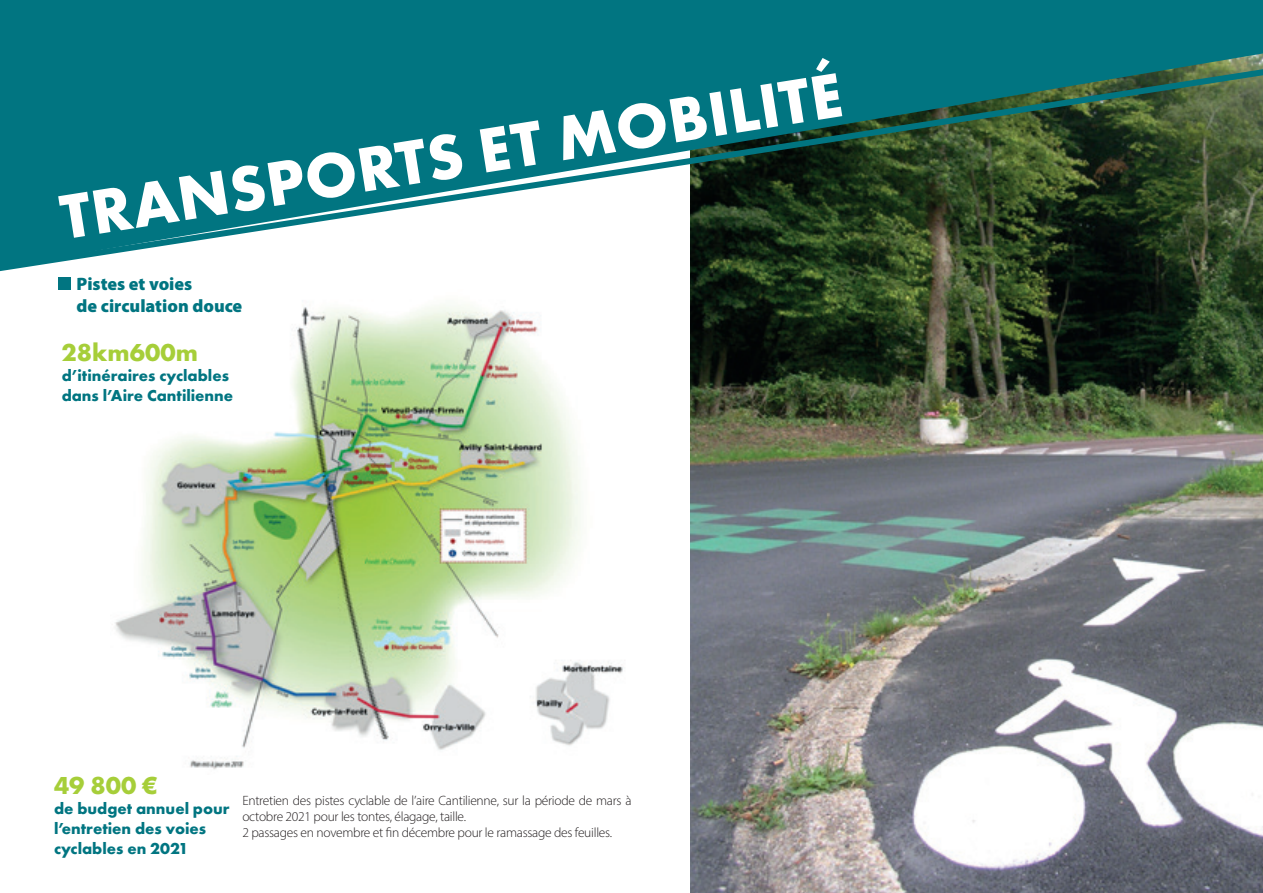
<style>
.page{position:relative;width:1263px;height:893px;background:#fff}
.page>*{position:absolute;margin:0;border:0;box-sizing:border-box;transform-origin:0 0}
.t1{font:700 25.5px "Futura PT";color:#a6ce39}
.t2{font:900 18px/21.6px "Myriad Pro";color:#017581}
.t3{font:700 16.5px/19.8px "Futura PT";color:#017581}
.t4{font:300 13.5px/16.2px "Myriad Pro";letter-spacing:-.02em;color:#231f20}
</style>
<div class="page">
<img style="left:115px;top:304px;width:508px;height:466px">
<img style="left:691px;top:280px;width:572px;height:613px">
<svg style="left:0;top:267px;width:1263px;height:13px"></svg>
<svg style="left:0;top:0;width:1263px;height:267px;background:#2a6e68"></svg>
<svg style="left:58px;top:58px;width:784px;height:180px;fill:#017581"></svg>
<div style="left:59px;top:278px;width:12px;height:12px;background:#017581"></div>
<h2 class="t2" style="left:77px;top:272px;width:167px">Pistes et voies<br>de circulation douce</h2>
<h1 class="t1" style="left:62px;top:336px;width:138px">28km600m</h1>
<p class="t3" style="left:62px;top:365px;width:173px">d’itinéraires cyclables dans l’Aire Cantilienne</p>
<h1 class="t1" style="left:54px;top:769px;width:105px">49 800 €</h1>
<p class="t3" style="left:54px;top:798px;width:177px">de budget annuel pour l’entretien des voies cyclables en 2021</p>
<p class="t4" style="left:242px;top:792px;width:391px">Entretien des pistes cyclable de l’aire Cantilienne, sur la période de mars à octobre 2021 pour les tontes, élagage, taille.<br>2 passages en novembre et fin décembre pour le ramassage des feuilles.</p>
</div>
